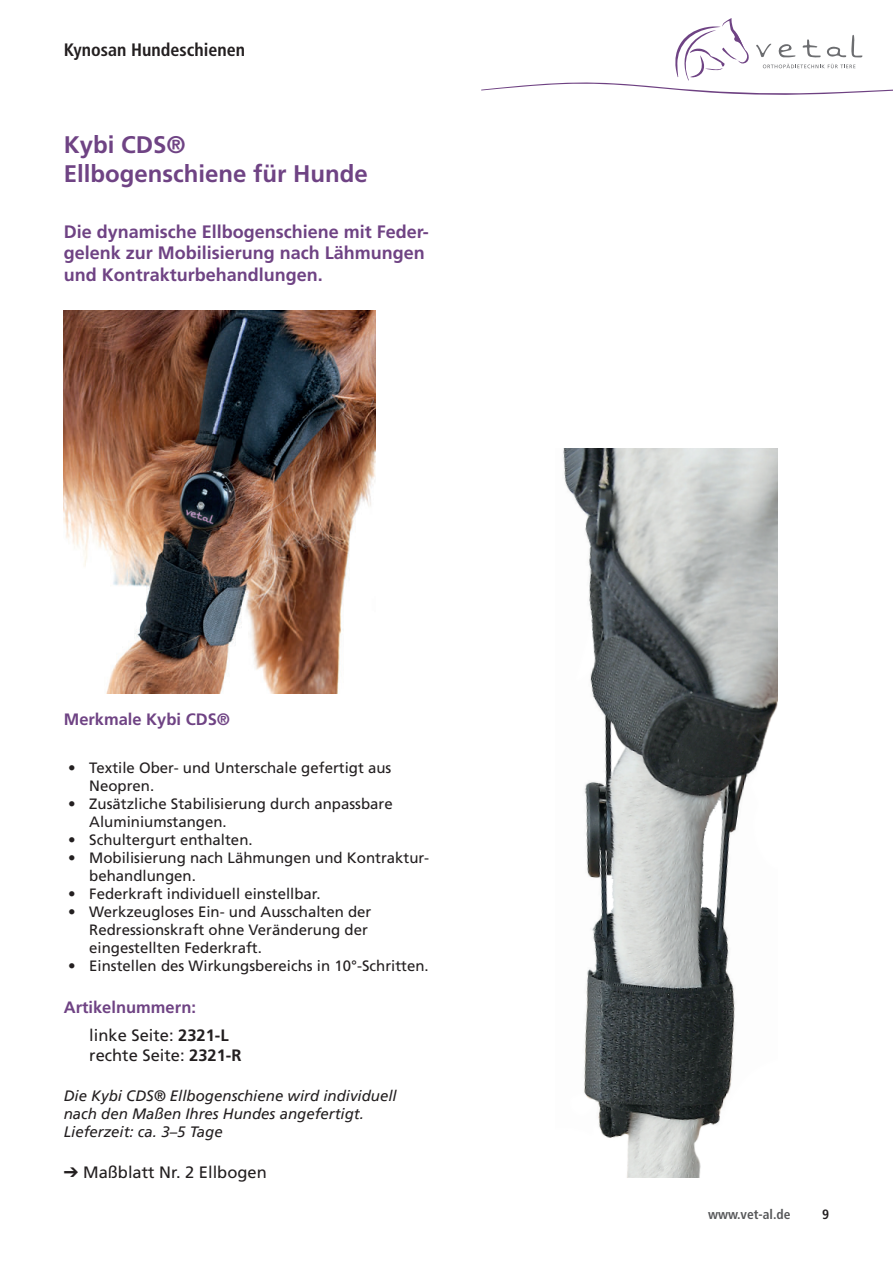
<style>
.page{position:relative;width:893px;height:1263px;background:#fff}
.page>*{position:absolute;margin:0;border:0;box-sizing:border-box;transform-origin:0 0}
.t1{font:700 24px/28.8px "Frutiger LT Std";color:#6f4384}
.t2{font:700 18px/21.6px "Frutiger LT Std";color:#6f4384}
.t3{font:700 condensed 18px "Frutiger LT Std";color:#231f20}
.t4{font:700 16.5px/28.3px "Frutiger LT Std";color:#6f4384}
.t5{font:16.5px "Frutiger LT Std";color:#231f20}
.t6{font:15px/18px "Frutiger LT Std";color:#231f20}
.t7{font:italic 15px/18px "Frutiger LT Pro";color:#231f20}
.t8{font:700 condensed 13.5px "Frutiger LT Std";color:#57585a}
.t9{font:700 condensed 13.5px "Frutiger LT Std";color:#231f20}
.s1{font-weight:400;color:#231f20}
.s2{color:#231f20}
.s3{font-weight:700}
</style>
<div class="page">
<svg style="left:481px;top:18px;width:412px;height:77px"></svg>
<img style="left:64px;top:311px;width:311px;height:382px">
<img style="left:563px;top:449px;width:214px;height:729px">
<p class="t3" style="left:64px;top:39px;width:183px">Kynosan Hundeschienen</p>
<h1 class="t1" style="left:64px;top:130px;width:306px">Kybi CDS®<br>Ellbogenschiene für Hunde</h1>
<p class="t2" style="left:64px;top:221px;width:367px">Die dynamische Ellbogenschiene mit Feder&shy;gelenk zur Mobilisierung nach Lähmungen und Kontrakturbehandlungen.</p>
<p class="t4" style="left:64px;top:705px;width:168px">Merkmale Kybi CDS®</p>
<p class="t6" style="left:89px;top:759px;width:304px;text-indent:-21px">• Textile Ober- und Unterschale gefertigt aus<br>Neopren.</p>
<p class="t6" style="left:89px;top:795px;width:305px;text-indent:-21px">• Zusätzliche Stabilisierung durch anpassbare<br>Aluminiumstangen.</p>
<p class="t6" style="left:68px;top:831px;width:186px">• Schultergurt enthalten.</p>
<p class="t6" style="left:89px;top:849px;width:341px;text-indent:-21px">• Mobilisierung nach Lähmungen und Kontraktur&shy;behandlungen.</p>
<p class="t6" style="left:68px;top:885px;width:254px">• Federkraft individuell einstellbar.</p>
<p class="t6" style="left:89px;top:903px;width:284px;text-indent:-21px">• Werkzeugloses Ein- und Ausschalten der<br>Redressionskraft ohne Veränderung der eingestellten Federkraft.</p>
<p class="t6" style="left:68px;top:957px;width:362px">• Einstellen des Wirkungsbereichs in 10°-Schritten.</p>
<p class="t4" style="left:89px;top:993px;width:141px;text-indent:-26px">Artikelnummern: <span class="s1">linke Seite:</span> <span class="s2">2321-L</span></p>
<p class="t5" style="left:89px;top:1045px;width:154px">rechte Seite: <span class="s3">2321-R</span></p>
<p class="t7" style="left:64px;top:1086px;width:334px">Die Kybi CDS® Ellbogenschiene wird individuell nach den Maßen Ihres Hundes angefertigt.<br>Lieferzeit: ca. 3–5 Tage</p>
<p class="t5" style="left:64px;top:1162px;width:205px">➔ Maßblatt Nr. 2 Ellbogen</p>
<p class="t8" style="left:708px;top:1206px;width:84px">www.vet-al.de</p>
<p class="t9" style="left:822px;top:1206px;width:9px">9</p>
</div>
